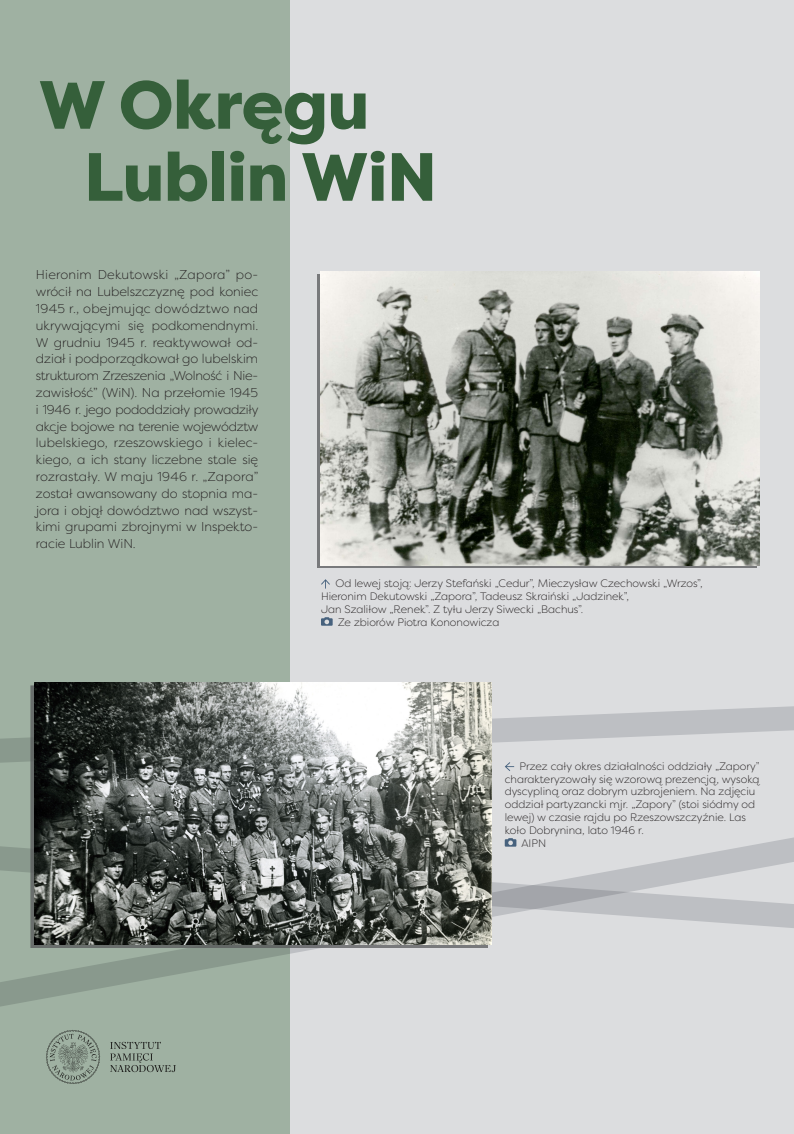
<style>
.page{position:relative;width:794px;height:1134px;background:#dcdddf}
.page>*{position:absolute;margin:0;border:0;box-sizing:border-box;transform-origin:0 0}
.tytul_planszy{font:800 68px/72px "Filson Pro";letter-spacing:-.01em;color:#355f3a}
.tekst_glowny{font:300 12.8px/16.8px "Filson Pro";color:#231f20;text-align:justify}
.podpis_just_prawo{font:300 10.8px/12.8px "Filson Pro";color:#231f20}
</style>
<div class="page">
<div style="left:0;top:0;width:289px;height:1134px;background:#9fb1a2"></div>
<svg style="left:0;top:703px;width:794px;height:64px"></svg>
<svg style="left:0;top:824px;width:794px;height:200px"></svg>
<svg style="left:46px;top:1030px;width:54px;height:54px"></svg>
<svg style="left:110px;top:1042px;width:66px;height:30px"></svg>
<img style="left:34px;top:683px;width:457px;height:262px">
<img style="left:320px;top:271px;width:440px;height:294px">
<svg style="left:505px;top:762px;width:9px;height:9px"></svg>
<svg style="left:505px;top:838px;width:11px;height:9px"></svg>
<svg style="left:321px;top:579px;width:9px;height:10px"></svg>
<svg style="left:321px;top:617px;width:12px;height:9px"></svg>
<p class="tytul_planszy" style="left:84px;top:70px;width:355px;text-indent:-45px">W Okręgu<br>Lublin WiN</p>
<p class="tekst_glowny" style="left:36px;top:266px;width:224px">Hieronim Dekutowski „Zapora” po&shy;wrócił na Lubelszczyznę pod koniec 1945 r., obejmując dowództwo nad ukrywającymi się podkomendnymi.<br>W grudniu 1945 r. reaktywował od&shy;dział i podporządkował go lubelskim strukturom Zrzeszenia „Wolność i Nie&shy;zawisłość” (WiN). Na przełomie 1945 i 1946 r. jego pododdziały prowadziły akcje bojowe na terenie województw lubelskiego, rzeszowskiego i kielec&shy;kiego, a ich stany liczebne stale się rozrastały. W maju 1946 r. „Zapora” został awansowany do stopnia ma&shy;jora i objął dowództwo nad wszyst&shy;kimi grupami zbrojnymi w Inspekto&shy;racie Lublin WiN.</p>
<p class="podpis_just_prawo" style="left:321px;top:577px;width:383px;text-indent:14px">Od lewej stoją: Jerzy Stefański „Cedur”, Mieczysław Czechowski „Wrzos”,<br>Hieronim Dekutowski „Zapora”, Tadeusz Skraiński „Jadzinek”,<br>Jan Szaliłow „Renek”. Z tyłu Jerzy Siwecki „Bachus”.</p>
<p class="podpis_just_prawo" style="left:338px;top:615px;width:163px">Ze zbiorów Piotra Kononowicza</p>
<p class="podpis_just_prawo" style="left:505px;top:759px;width:256px;text-indent:15px">Przez cały okres działalności oddziały „Zapory” charakteryzowały się wzorową prezencją, wysoką dyscypliną oraz dobrym uzbrojeniem. Na zdjęciu oddział partyzancki mjr. „Zapory” (stoi siódmy od lewej) w czasie rajdu po Rzeszowszczyźnie. Las koło Dobrynina, lato 1946 r.</p>
<p class="podpis_just_prawo" style="left:521px;top:836px;width:26px">AIPN</p>
</div>
